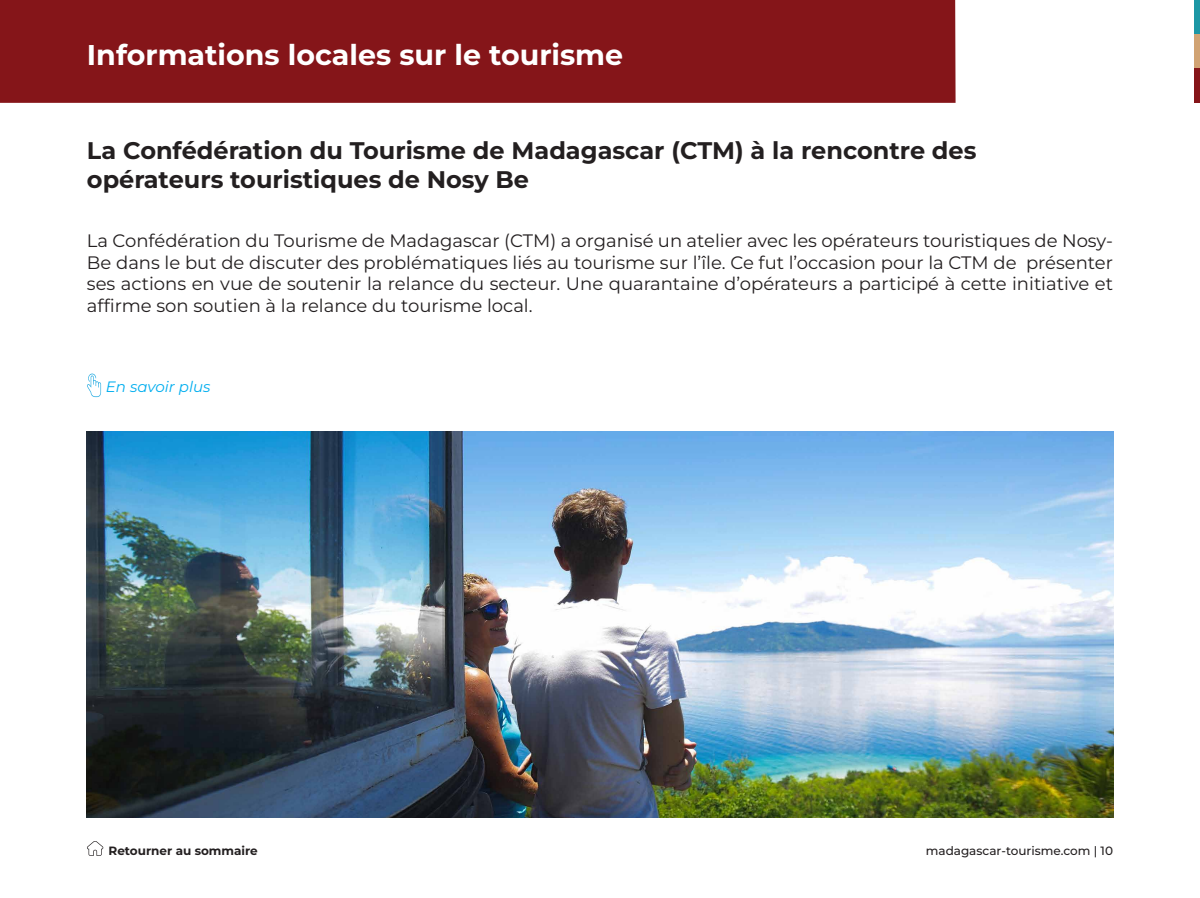
<style>
.page{position:relative;width:1200px;height:898px;background:#fff}
.page>*{position:absolute;margin:0;border:0;box-sizing:border-box;transform-origin:0 0}
.Theme{font:700 28.5px "Montserrat";color:#fff}
.TITRE{font:700 24px/28.8px "Montserrat";color:#231f20}
.texte{font:18px/21.6px "Montserrat";color:#231f20;text-align:justify}
.en_savoir_plu{font:italic 15px "Montserrat";color:#00aeef}
.t1{font:500 12px "Montserrat";color:#231f20}
.Retourner{font:700 12px "Montserrat";color:#231f20}
</style>
<div class="page">
<div style="left:1194px;top:0;width:5px;height:34px;background:#1d97a5"></div>
<div style="left:1194px;top:34px;width:5px;height:35px;background:#d1a373"></div>
<div style="left:1194px;top:69px;width:5px;height:34px;background:#851519"></div>
<div style="left:0;top:0;width:955px;height:103px;background:#851519"></div>
<svg style="left:87px;top:373px;width:14px;height:24px"></svg>
<svg style="left:87px;top:841px;width:16px;height:14px"></svg>
<img style="left:87px;top:432px;width:1025px;height:384px">
<p class="Theme" style="left:87px;top:36px;width:537px">Informations locales sur le tourisme</p>
<p class="TITRE" style="left:87px;top:136px;width:890px">La Confédération du Tourisme de Madagascar (CTM) à la rencontre des opérateurs touristiques de Nosy Be</p>
<p class="texte" style="left:87px;top:229px;width:1027px">La Confédération du Tourisme de Madagascar (CTM) a organisé un atelier avec les opérateurs touristiques de Nosy-Be dans le but de discuter des problématiques liés au tourisme sur l’île. Ce fut l’occasion pour la CTM de présenter ses actions en vue de soutenir la relance du secteur. Une quarantaine d’opérateurs a participé à cette initiative et affirme son soutien à la relance du tourisme local.</p>
<p class="en_savoir_plu" style="left:106px;top:377px;width:106px">En savoir plus</p>
<p class="Retourner" style="left:108px;top:842px;width:151px">Retourner au sommaire</p>
<p class="t1" style="left:925px;top:842px;width:189px">madagascar-tourisme.com | 10</p>
</div>
